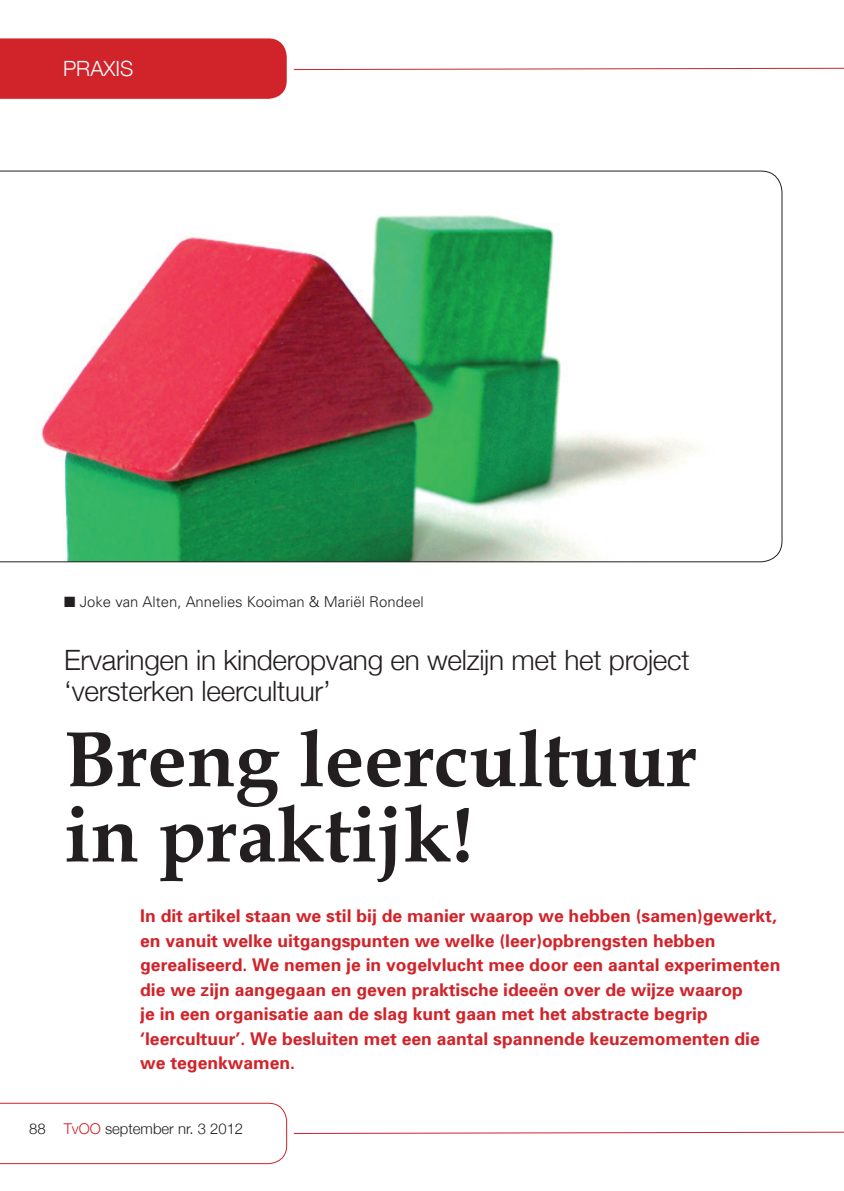
<style>
.page{position:relative;width:844px;height:1191px;background:#fff}
.page>*{position:absolute;margin:0;border:0;box-sizing:border-box;transform-origin:0 0}
.t1{font:700 78.75px/75.2px "Book Antiqua";color:#231f20}
.t2{font:300 28px/31.5px "Helvetica Neue";letter-spacing:-.01em;color:#231f20}
.t3{font:300 21px "Helvetica Neue";color:#fff}
.t4{font:700 17.5px/24.5px "Univers";color:#d1232a}
.t5{font:300 14.88px "Univers";color:#231f20}
.t6{font:300 14.88px "Helvetica Neue";color:#231f20}
.s1{color:#d1232a}
</style>
<div class="page">
<div style="left:0;top:38px;width:287px;height:61px;background:#d1232a"></div>
<svg style="left:293px;top:67px;width:550px;height:3px"></svg>
<svg style="left:293px;top:1131px;width:550px;height:3px"></svg>
<svg style="left:0;top:1102px;width:287px;height:62px"></svg>
<svg style="left:0;top:171px;width:782px;height:391px"></svg>
<p class="t3" style="left:63px;top:55px;width:13px">praxis</p>
<p class="t5" style="left:64px;top:592px;width:361px">■ Joke van Alten, Annelies Kooiman &amp; Mariël Rondeel</p>
<h2 class="t2" style="left:64px;top:643px;width:626px">Ervaringen in kinderopvang en welzijn met het project ‘versterken leercultuur’</h2>
<h1 class="t1" style="left:64px;top:722px;width:634px">Breng leercultuur in praktijk!</h1>
<p class="t4" style="left:140px;top:903px;width:641px">In dit artikel staan we stil bij de manier waarop we hebben (samen)gewerkt, en vanuit welke uitgangspunten we welke (leer)opbrengsten hebben gerealiseerd. We nemen je in vogelvlucht mee door een aantal experimenten die we zijn aangegaan en geven praktische ideeën over de wijze waarop<br>je in een organisatie aan de slag kunt gaan met het abstracte begrip ‘leercultuur’. We besluiten met een aantal spannende keuzemomenten die we tegenkwamen.</p>
<p class="t6" style="left:29px;top:1120px;width:215px">88 <span class="s1">TvOO</span> september nr. 3 2012</p>
</div>
